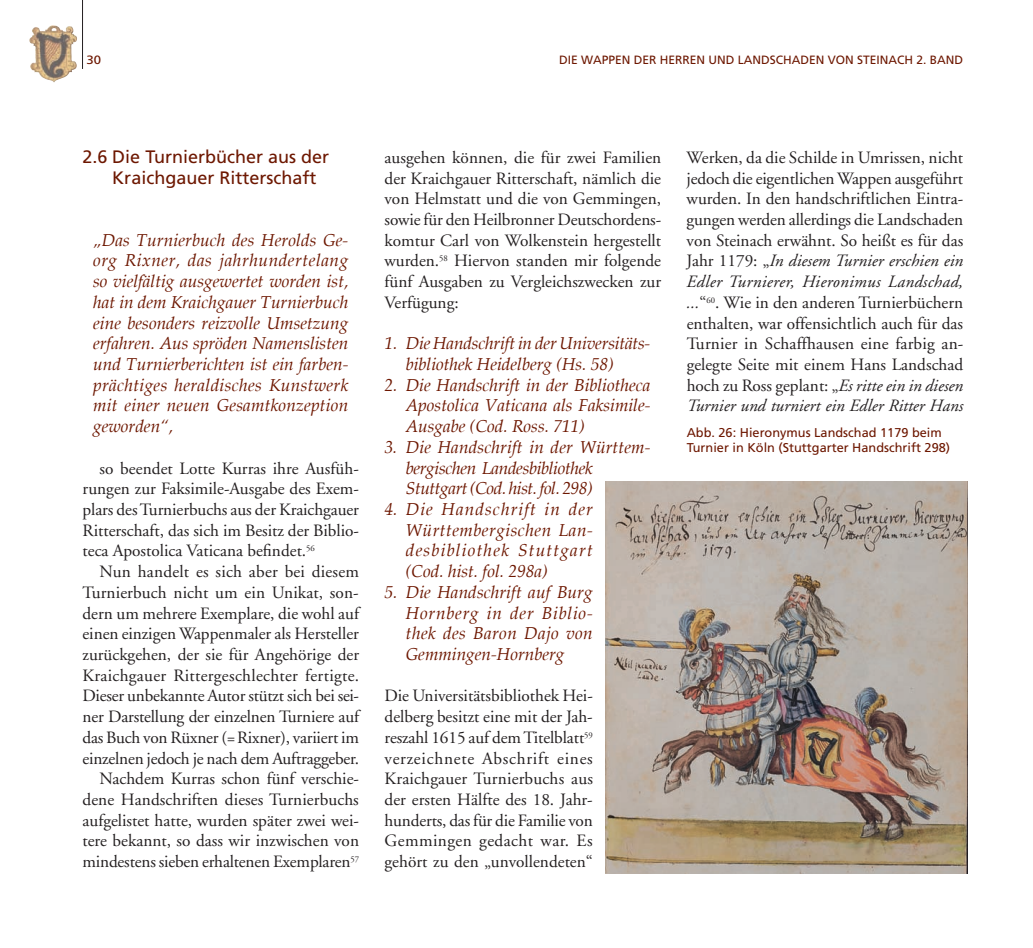
<style>
.page{position:relative;width:1033px;height:948px;background:#fff}
.page>*{position:absolute;margin:0;border:0;box-sizing:border-box;transform-origin:0 0}
.t1{font:18px/21.6px "Frutiger";color:#6d1701}
.t2{font:17.25px/20.7px "Adobe Garamond";color:#231f20;text-align:justify}
.t3{font:italic 17.25px/20.7px "Palatino";color:#6d1701;text-align:justify}
.t4{font:italic 17.25px/20.7px "Palatino";letter-spacing:-.02em;color:#6d1701}
.t5{font:12.75px/15.3px "Frutiger";color:#6d1701}
.t6{font:12px "Frutiger";color:#6d1701}
.t7{font:12px "Frutiger";color:#6d1701;scale:1.1 1}
.s1{font-style:italic}
</style>
<div class="page">
<hr style="left:82px;top:0;width:1px;height:69px;background:#231f20">
<img style="left:29px;top:25px;width:48px;height:58px">
<img style="left:605px;top:481px;width:362px;height:392px">
<p class="t7" style="left:86px;top:53px;width:15px">30</p>
<p class="t6" style="left:559px;top:53px;width:405px">DIE WAPPEN DER HERREN UND LANDSCHADEN VON STEINACH 2. BAND</p>
<p class="t1" style="left:112px;top:146px;width:218px;text-indent:-30px">2.6 Die Turnierbücher aus der<br>Kraichgauer Ritterschaft</p>
<p class="t3" style="left:93px;top:230px;width:257px">„Das Turnierbuch des Herolds Ge&shy;org Rixner, das jahrhundertelang so vielfältig ausgewertet worden ist, hat in dem Kraichgauer Turnierbuch eine besonders reizvolle Umsetzung erfahren. Aus spröden Namenslisten und Turnierberichten ist ein farben&shy;prächtiges heraldisches Kunstwerk mit einer neuen Gesamtkonzeption geworden“,</p>
<p class="t2" style="left:82px;top:458px;width:278px;text-indent:17px">so beendet Lotte Kurras ihre Ausfüh&shy;rungen zur Faksimile-Ausgabe des Exem&shy;plars des Turnierbuchs aus der Kraichgauer Ritterschaft, das sich im Besitz der Biblio&shy;teca Apostolica Vaticana befindet.<sup>56</sup></p>
<p class="t2" style="left:82px;top:561px;width:278px;text-align:right">Nun handelt es sich aber bei diesem Turnierbuch nicht um ein Unikat, son&shy;dern um mehrere Exemplare, die wohl auf einen einzigen Wappenmaler als Hersteller zurückgehen, der sie für Angehörige der Kraichgauer Rittergeschlechter fertigte.<br>Dieser unbekannte Autor stützt sich bei sei&shy;ner Darstellung der einzelnen Turniere auf das Buch von Rüxner (= Rixner), variiert im einzelnen jedoch je nach dem Auftraggeber.<br>Nachdem Kurras schon fünf verschie&shy;dene Handschriften dieses Turnierbuchs aufgelistet hatte, wurden später zwei wei&shy;tere bekannt, so dass wir inzwischen von mindestens sieben erhaltenen Exemplaren<sup>57</sup></p>
<p class="t2" style="left:384px;top:147px;width:278px">ausgehen können, die für zwei Familien der Kraichgauer Ritterschaft, nämlich die von Helmstatt und die von Gemmingen, sowie für den Heilbronner Deutschordens&shy;komtur Carl von Wolkenstein hergestellt wurden.<sup>58</sup> Hiervon standen mir folgende fünf Ausgaben zu Vergleichszwecken zur Verfügung:</p>
<p class="t3" style="left:406px;top:333px;width:246px;text-indent:-21px">1. Die Handschrift in der Universitäts&shy;bibliothek Heidelberg (Hs. 58)</p>
<p class="t3" style="left:406px;top:374px;width:246px;text-indent:-21px">2. Die Handschrift in der Bibliotheca Apostolica Vaticana als Faksimile-Ausgabe (Cod. Ross. 711)</p>
<p class="t4" style="left:406px;top:437px;width:246px;text-indent:-21px">3. Die Handschrift in der Württem&shy;bergischen Landesbibliothek<br>Stuttgart (Cod. hist. fol. 298)</p>
<p class="t3" style="left:406px;top:499px;width:188px;text-indent:-21px">4. Die Handschrift in der Württembergischen Lan&shy;desbibliothek Stuttgart (Cod. hist. fol. 298a)</p>
<p class="t3" style="left:406px;top:581px;width:188px;text-indent:-21px">5. Die Handschrift auf Burg Hornberg in der Biblio&shy;thek des Baron Dajo von Gemmingen-Hornberg</p>
<p class="t2" style="left:384px;top:686px;width:210px">Die Universitätsbibliothek Hei&shy;delberg besitzt eine mit der Jah&shy;reszahl 1615 auf dem Titelblatt<sup>59 </sup>verzeichnete Abschrift eines Kraichgauer Turnierbuchs aus der ersten Hälfte des 18. Jahr&shy;hunderts, das für die Familie von Gemmingen gedacht war. Es gehört zu den „unvollendeten“</p>
<p class="t2" style="left:686px;top:147px;width:278px">Werken, da die Schilde in Umrissen, nicht jedoch die eigentlichen Wappen ausgeführt wurden. In den handschriftlichen Eintra&shy;gungen werden allerdings die Landschaden von Steinach erwähnt. So heißt es für das Jahr 1179: „<span class="s1">In diesem Turnier erschien ein Edler Turnierer, Hieronimus Landschad, ...</span>“<sup>60</sup>. Wie in den anderen Turnierbüchern enthalten, war offensichtlich auch für das Turnier in Schaffhausen eine farbig an&shy;gelegte Seite mit einem Hans Landschad hoch zu Ross geplant: „<span class="s1">Es ritte ein in diesen Turnier und turniert ein Edler Ritter Hans</span></p>
<p class="t5" style="left:686px;top:424px;width:265px">Abb. 26: Hieronymus Landschad 1179 beim<br>Turnier in Köln (Stuttgarter Handschrift 298)</p>
</div>
